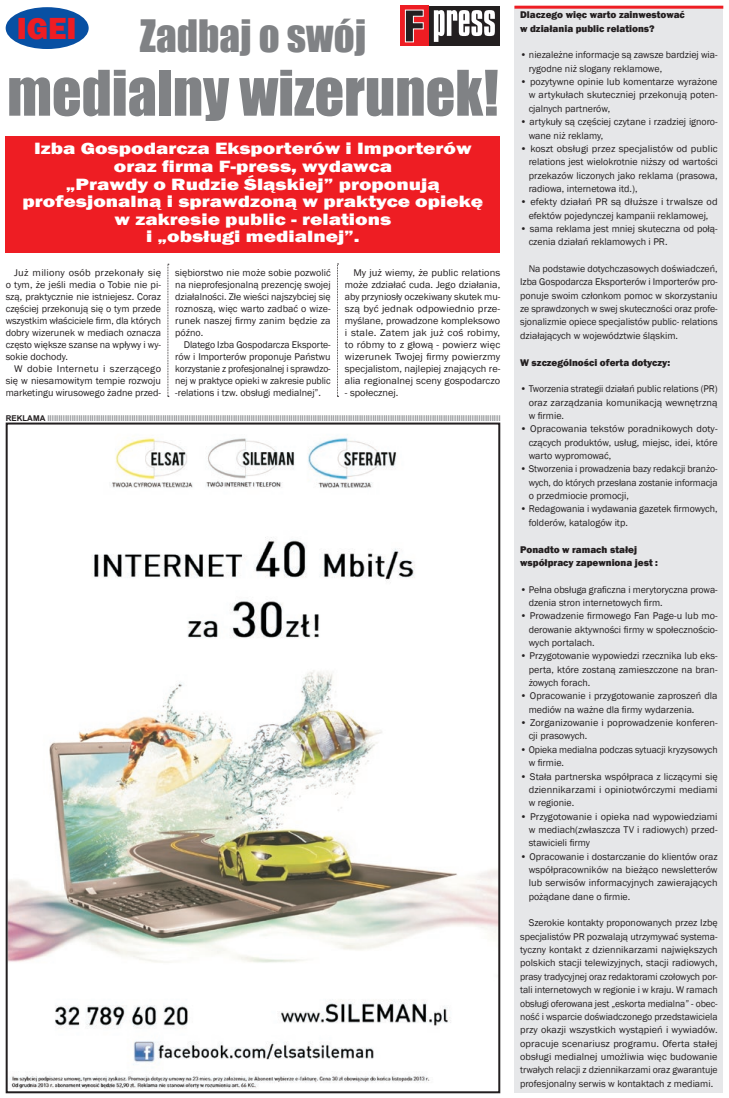
<style>
.page{position:relative;width:729px;height:1098px;background:#fff}
.page>*{position:absolute;margin:0;border:0;box-sizing:border-box;transform-origin:0 0}
.t1{font:58px "Impact";color:#808285}
.t2{font:41px "Impact";color:#808285}
.t3{font:800 31.4px "Franklin Gothic";color:#ee1d23}
.t4{font:800 16.8px/17.6px "Franklin Gothic";color:#fff;text-align:center;scale:1.25 1}
.t5{font:10px/13.3px "Franklin Gothic";color:#231f20;text-align:justify}
.t6{font:10px/12px "Franklin Gothic";color:#231f20;text-align:justify;scale:1.04 1}
.t7{font:10px/12px "Franklin Gothic";color:#231f20;text-align:justify;scale:1.05 1}
.t8{font:800 10px/13.3px "Franklin Gothic";color:#231f20}
.t9{font:700 8px "Arial";color:#939598}
.s1{color:#231f20}
</style>
<div class="page">
<div style="left:6px;top:136px;width:494px;height:116px;background:#ee1d23"></div>
<svg style="left:5px;top:422px;width:496px;height:671px"></svg>
<div style="left:514px;top:6px;width:209px;height:1085px;background:#e6e7e9"></div>
<hr style="left:514px;top:6px;width:209px;height:3px;background:#ee1d23">
<div style="left:428px;top:6px;width:72px;height:39px;background:#231f20"></div>
<svg style="left:434px;top:10px;width:61px;height:32px"></svg>
<svg style="left:400px;top:6px;width:28px;height:39px"></svg>
<svg style="left:405px;top:10px;width:18px;height:32px"></svg>
<div style="left:6px;top:7px;width:83px;height:42px;background:#0850a3;border-radius:50%"></div>
<svg style="left:168px;top:264px;width:1px;height:133px"></svg>
<svg style="left:337px;top:264px;width:1px;height:133px"></svg>
<h3 class="t3" style="left:17px;top:8px;width:61px">IGEI</h3>
<h2 class="t2" style="left:140px;top:4px;width:228px">Zadbaj o swój</h2>
<h1 class="t1" style="left:7px;top:48px;width:493px">medialny wizerunek!</h1>
<h3 class="t4" style="left:23px;top:140px;width:370px">Izba Gospodarcza Eksporterów i Importerów oraz firma F-press, wydawca<br>„Prawdy o Rudzie Śląskiej” proponują profesjonalną i sprawdzoną w praktyce opiekę w zakresie public - relations<br>i „obsługi medialnej”.</h3>
<p class="t6" style="left:6px;top:267px;width:151px;text-indent:9px">Już miliony osób przekonały się o tym, że jeśli media o Tobie nie pi&shy;szą, praktycznie nie istniejesz. Coraz częściej przekonują się o tym przede wszystkim właściciele firm, dla których dobry wizerunek w mediach oznacza często większe szanse na wpływy i wy&shy;sokie dochody.</p>
<p class="t6" style="left:6px;top:363px;width:151px;text-indent:9px">W dobie Internetu i szerzącego się w niesamowitym tempie rozwoju marketingu wirusowego żadne przed-</p>
<p class="t5" style="left:175px;top:267px;width:157px;line-height:12px">siębiorstwo nie może sobie pozwolić na nieprofesjonalną prezencję swojej działalności. Złe wieści najszybciej się roznoszą, więc warto zadbać o wize&shy;runek naszej firmy zanim będzie za późno.</p>
<p class="t5" style="left:175px;top:339px;width:157px;line-height:12px;text-indent:9px">Dlatego Izba Gospodarcza Eksporte&shy;rów i Importerów proponuje Państwu korzystanie z profesjonalnej i sprawdzo&shy;nej w praktyce opieki w zakresie public -relations i tzw. obsługi medialnej”.</p>
<p class="t7" style="left:345px;top:267px;width:149px;text-indent:9px">My już wiemy, że public relations może zdziałać cuda. Jego działania, aby przyniosły oczekiwany skutek mu&shy;szą być jednak odpowiednio prze&shy;myślane, prowadzone kompleksowo i stale. Zatem jak już coś robimy, to róbmy to z głową - powierz więc wizerunek Twojej firmy powierzmy specjalistom, najlepiej znających re&shy;alia regionalnej sceny gospodarczo</p>
<p class="t5" style="left:345px;top:386px;width:55px">- społecznej.</p>
<p class="t9" style="left:6px;top:412px;width:496px"><span class="s1">REKLAMA</span> IIIIIIIIIIIIIIIIIIIIIIIIIIIIIIIIIIIIIIIIIIIIIIIIIIIIIIIIIIIIIIIIIIIIIIIIIIIIIIIIIIIIIIIIIIIIIIIIIIIIIIIIIIIIIIIIIIIIIIIIIIIIIIIIIIIIIIIIIIIIIIIIIIIIIIIIIIIIIIIIIIIIIIIIIIIIIIIIIIIIIIIIIIIIIIIIIIIIIIIIIIIII</p>
<p class="t8" style="left:520px;top:8px;width:166px">Dlaczego więc warto zainwestować w działania public relations?</p>
<p class="t5" style="left:528px;top:49px;width:190px;text-indent:-9px">• niezależne informacje są zawsze bardziej wia&shy;rygodne niż slogany reklamowe,</p>
<p class="t5" style="left:528px;top:75px;width:190px;text-indent:-9px">• pozytywne opinie lub komentarze wyrażone w artykułach skuteczniej przekonują poten&shy;cjalnych partnerów,</p>
<p class="t5" style="left:528px;top:115px;width:190px;text-indent:-8px">• artykuły są częściej czytane i rzadziej ignoro&shy;wane niż reklamy,</p>
<p class="t6" style="left:528px;top:142px;width:183px;line-height:13.3px;text-indent:-9px">• koszt obsługi przez specjalistów od public relations jest wielokrotnie niższy od wartości przekazów liczonych jako reklama (prasowa, radiowa, internetowa itd.),</p>
<p class="t6" style="left:520px;top:195px;width:191px;line-height:13.3px;text-align:center">• efekty działań PR są dłuższe i trwalsze od efektów pojedynczej kampanii reklamowej,</p>
<p class="t5" style="left:528px;top:222px;width:190px;text-indent:-8px">• sama reklama jest mniej skuteczna od połą&shy;czenia działań reklamowych i PR.</p>
<p class="t5" style="left:520px;top:262px;width:199px;text-indent:9px">Na podstawie dotychczasowych doświadczeń, Izba Gospodarcza Eksporterów i Importerów pro&shy;ponuje swoim członkom pomoc w skorzystaniu ze sprawdzonych w swej skuteczności oraz profe&shy;sjonalizmie opiece specjalistów public- relations działających w województwie śląskim.</p>
<p class="t8" style="left:520px;top:355px;width:151px">W szczególności oferta dotyczy:</p>
<p class="t5" style="left:528px;top:382px;width:190px;text-indent:-9px">• Tworzenia strategii działań public relations (PR) oraz zarządzania komunikacją wewnętrzną w firmie.</p>
<p class="t5" style="left:528px;top:422px;width:190px;text-indent:-9px">• Opracowania tekstów poradnikowych doty&shy;czących produktów, usług, miejsc, idei, które warto wypromować,</p>
<p class="t5" style="left:528px;top:462px;width:190px;text-indent:-9px">• Stworzenia i prowadzenia bazy redakcji branżo&shy;wych, do których przesłana zostanie informacja o przedmiocie promocji,</p>
<p class="t5" style="left:528px;top:502px;width:190px;text-indent:-9px">• Redagowania i wydawania gazetek firmowych, folderów, katalogów itp.</p>
<p class="t8" style="left:520px;top:542px;width:139px">Ponadto w ramach stałej współpracy zapewniona jest :</p>
<p class="t5" style="left:528px;top:582px;width:190px;text-indent:-9px">• Pełna obsługa graficzna i merytoryczna prowa&shy;dzenia stron internetowych firm.</p>
<p class="t5" style="left:528px;top:609px;width:190px;text-indent:-9px">• Prowadzenie firmowego Fan Page-u lub mo&shy;derowanie aktywności firmy w społecznościo&shy;wych portalach.</p>
<p class="t5" style="left:528px;top:649px;width:190px;text-indent:-8px">• Przygotowanie wypowiedzi rzecznika lub eks&shy;perta, które zostaną zamieszczone na bran&shy;żowych forach.</p>
<p class="t5" style="left:528px;top:689px;width:190px;text-indent:-9px">• Opracowanie i przygotowanie zaproszeń dla mediów na ważne dla firmy wydarzenia.</p>
<p class="t5" style="left:528px;top:716px;width:190px;text-indent:-9px">• Zorganizowanie i poprowadzenie konferen&shy;cji prasowych.</p>
<p class="t5" style="left:528px;top:742px;width:190px;text-indent:-9px">• Opieka medialna podczas sytuacji kryzysowych w firmie.</p>
<p class="t5" style="left:528px;top:769px;width:190px;text-indent:-9px">• Stała partnerska współpraca z liczącymi się dziennikarzami i opiniotwórczymi mediami w regionie.</p>
<p class="t5" style="left:528px;top:809px;width:190px;text-indent:-9px">• Przygotowanie i opieka nad wypowiedziami w mediach(zwłaszcza TV i radiowych) przed&shy;stawicieli firmy</p>
<p class="t5" style="left:528px;top:849px;width:190px;text-indent:-8px">• Opracowanie i dostarczanie do klientów oraz współpracowników na bieżąco newsletterów lub serwisów informacyjnych zawierających pożądane dane o firmie.</p>
<p class="t5" style="left:520px;top:916px;width:199px;text-indent:9px">Szerokie kontakty proponowanych przez Izbę specjalistów PR pozwalają utrzymywać systema&shy;tyczny kontakt z dziennikarzami największych polskich stacji telewizyjnych, stacji radiowych, prasy tradycyjnej oraz redaktorami czołowych por&shy;tali internetowych w regionie i w kraju. W ramach obsługi oferowana jest „eskorta medialna” - obec&shy;ność i wsparcie doświadczonego przedstawiciela przy okazji wszystkich wystąpień i wywiadów. opracuje scenariusz programu. Oferta stałej obsługi medialnej umożliwia więc budowanie trwałych relacji z dziennikarzami oraz gwarantuje profesjonalny serwis w kontaktach z mediami.</p>
</div>
